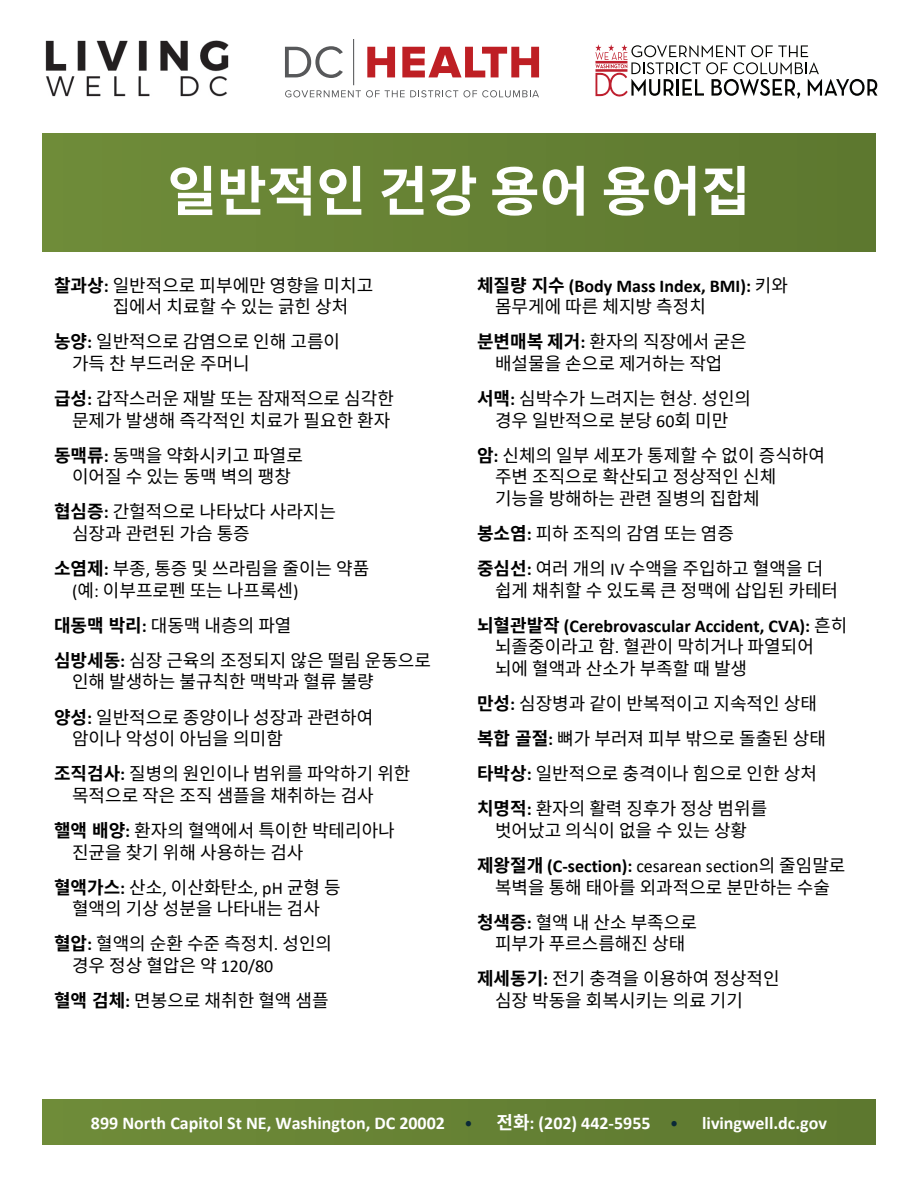
<style>
.page{position:relative;width:918px;height:1188px;background:#fff}
.page>*{position:absolute;margin:0;border:0;box-sizing:border-box;transform-origin:0 0}
.t1{font:700 54px "Noto Sans CJ Kkr";color:#fff}
.glossary{font:18px/21.6px "Noto Sans CJ Kkr";color:#000}
.t2{font:700 18px "Calibri";color:#fff}
.glossary-2{font:700 18px/21.6px "Calibri";color:#000}
.s1{font-weight:700}
.s2{font-family:"Calibri";font-weight:700}
.s3{font-family:"Calibri"}
.s4{font-family:"Noto Sans CJ Kkr"}
.s5{font-family:"Noto Sans CJ Kkr";font-weight:400}
.s6{font-family:"Noto Sans CJ Kkr";color:#0a2938}
</style>
<div class="page">
<div style="left:43px;top:1100px;width:832px;height:44px;background:#668234"></div>
<div style="left:43px;top:133px;width:832px;height:119px;background:#668234"></div>
<img style="left:45px;top:40px;width:184px;height:57px">
<svg style="left:285px;top:46px;width:58px;height:32px"></svg>
<svg style="left:367px;top:47px;width:28px;height:30px"></svg>
<svg style="left:402px;top:47px;width:137px;height:30px"></svg>
<hr style="left:353px;top:39px;width:1px;height:46px;background:#57585a">
<svg style="left:285px;top:90px;width:254px;height:7px"></svg>
<svg style="left:595px;top:44px;width:282px;height:54px"></svg>
<p class="t1" style="left:167px;top:161px;width:585px">일반적인 건강 용어 용어집</p>
<p class="glossary" style="left:113px;top:275px;width:262px;text-indent:-59px"><span class="s1">찰과상</span><span class="s2">:</span> 일반적으로 피부에만 영향을 미치고 집에서 치료할 수 있는 긁힌 상처</p>
<p class="glossary" style="left:72px;top:331px;width:270px;text-indent:-18px"><span class="s1">농양</span><span class="s2">:</span> 일반적으로 감염으로 인해 고름이 가득 찬 부드러운 주머니</p>
<p class="glossary" style="left:54px;top:388px;width:341px;text-align:right"><span class="s1">급성</span><span class="s2">:</span> 갑작스러운 재발 또는 잠재적으로 심각한 문제가 발생해 즉각적인 치료가 필요한 환자</p>
<p class="glossary" style="left:54px;top:445px;width:250px;text-align:center"><span class="s1">동맥류</span><span class="s2">:</span> 동맥을 약화시키고 파열로 이어질 수 있는 동맥 벽의 팽창</p>
<p class="glossary" style="left:72px;top:501px;width:266px;text-indent:-18px"><span class="s1">협심증</span><span class="s2">:</span> 간헐적으로 나타났다 사라지는 심장과 관련된 가슴 통증</p>
<p class="glossary" style="left:72px;top:558px;width:299px;text-indent:-18px"><span class="s1">소염제</span><span class="s2">:</span> 부종<span class="s3">,</span> 통증 및 쓰라림을 줄이는 약품 <span class="s3">(</span>예<span class="s3">:</span> 이부프로펜 또는 나프록센<span class="s3">)</span></p>
<p class="glossary" style="left:54px;top:615px;width:239px"><span class="s1">대동맥 박리</span><span class="s2">:</span> 대동맥 내층의 파열</p>
<p class="glossary" style="left:72px;top:650px;width:361px;text-indent:-18px"><span class="s1">심방세동</span><span class="s2">:</span> 심장 근육의 조정되지 않은 떨림 운동으로 인해 발생하는 불규칙한 맥박과 혈류 불량</p>
<p class="glossary" style="left:72px;top:707px;width:303px;text-indent:-18px"><span class="s1">양성</span><span class="s2">:</span> 일반적으로 종양이나 성장과 관련하여 암이나 악성이 아님을 의미함</p>
<p class="glossary" style="left:72px;top:763px;width:340px;text-indent:-18px"><span class="s1">조직검사</span><span class="s2">:</span> 질병의 원인이나 범위를 파악하기 위한 목적으로 작은 조직 샘플을 채취하는 검사</p>
<p class="glossary" style="left:72px;top:820px;width:324px;text-indent:-18px"><span class="s1">핼액 배양</span><span class="s2">:</span> 환자의 혈액에서 특이한 박테리아나 진균을 찾기 위해 사용하는 검사</p>
<p class="glossary" style="left:54px;top:877px;width:288px;text-align:center"><span class="s1">혈액가스</span><span class="s2">:</span> 산소<span class="s3">,</span> 이산화탄소<span class="s3">, pH</span> 균형 등 혈액의 기상 성분을 나타내는 검사</p>
<p class="glossary" style="left:72px;top:933px;width:262px;text-indent:-18px"><span class="s1">혈압</span><span class="s2">:</span> 혈액의 순환 수준 측정치<span class="s3">.</span> 성인의 경우 정상 혈압은 약 <span class="s3">120/80</span></p>
<p class="glossary" style="left:54px;top:990px;width:276px"><span class="s1">혈액 검체</span><span class="s2">:</span> 면봉으로 채취한 혈액 샘플</p>
<p class="glossary-2" style="left:495px;top:275px;width:295px;text-indent:-18px"><span class="s4">체질량 지수</span> (Body Mass Index, BMI): <span class="s5">키와 몸무게에 따른 체지방 측정치</span></p>
<p class="glossary" style="left:477px;top:331px;width:271px;text-align:center"><span class="s1">분변매복 제거</span><span class="s2">:</span> 환자의 직장에서 굳은 배설물을 손으로 제거하는 작업</p>
<p class="glossary" style="left:477px;top:388px;width:276px;text-align:center"><span class="s1">서맥</span><span class="s2">:</span> 심박수가 느려지는 현상<span class="s3">.</span> 성인의 경우 일반적으로 분당 <span class="s3">60</span>회 미만</p>
<p class="glossary" style="left:495px;top:445px;width:332px;text-indent:-18px"><span class="s1">암</span><span class="s2">:</span> 신체의 일부 세포가 통제할 수 없이 증식하여 주변 조직으로 확산되고 정상적인 신체 기능을 방해하는 관련 질병의 집합체</p>
<p class="glossary" style="left:477px;top:523px;width:259px"><span class="s1">봉소염</span><span class="s2">:</span> 피하 조직의 감염 또는 염증</p>
<p class="glossary" style="left:495px;top:558px;width:345px;text-indent:-18px"><span class="s1">중심선</span><span class="s2">:</span> 여러 개의 <span class="s3">IV</span> 수액을 주입하고 혈액을 더 쉽게 채취할 수 있도록 큰 정맥에 삽입된 카테터</p>
<p class="glossary" style="left:495px;top:615px;width:354px;text-indent:-18px"><span class="s1">뇌혈관발작</span> <span class="s2">(Cerebrovascular Accident, CVA):</span> 흔히 뇌졸중이라고 함<span class="s3">.</span> 혈관이 막히거나 파열되어 뇌에 혈액과 산소가 부족할 때 발생</p>
<p class="glossary" style="left:477px;top:693px;width:341px"><span class="s1">만성</span><span class="s2">:</span> 심장병과 같이 반복적이고 지속적인 상태</p>
<p class="glossary" style="left:477px;top:728px;width:351px"><span class="s1">복합 골절</span><span class="s2">:</span> 뼈가 부러져 피부 밖으로 돌출된 상태</p>
<p class="glossary" style="left:477px;top:763px;width:341px"><span class="s1">타박상</span><span class="s2">:</span> 일반적으로 충격이나 힘으로 인한 상처</p>
<p class="glossary" style="left:477px;top:798px;width:292px;text-align:center"><span class="s1">치명적</span><span class="s2">:</span> 환자의 활력 징후가 정상 범위를 벗어났고 의식이 없을 수 있는 상황</p>
<p class="glossary" style="left:477px;top:855px;width:370px;text-align:center"><span class="s1">제왕절개</span> <span class="s2">(C-section):</span> <span class="s3">cesarean section</span>의 줄임말로 복벽을 통해 태아를 외과적으로 분만하는 수술</p>
<p class="glossary" style="left:477px;top:912px;width:221px;text-align:center"><span class="s1">청색증</span><span class="s2">:</span> 혈액 내 산소 부족으로 피부가 푸르스름해진 상태</p>
<p class="glossary" style="left:495px;top:968px;width:286px;text-indent:-18px"><span class="s1">제세동기</span><span class="s2">:</span> 전기 충격을 이용하여 정상적인 심장 박동을 회복시키는 의료 기기</p>
<p class="t2" style="left:91px;top:1111px;width:383px">899 North Capitol St NE, Washington, DC 20002 <span class="s6">•</span></p>
<p class="t2" style="left:496px;top:1111px;width:183px"><span class="s4">전화</span>: (202) 442-5955 <span class="s6">•</span></p>
<p class="t2" style="left:702px;top:1111px;width:126px">livingwell.dc.gov</p>
</div>
